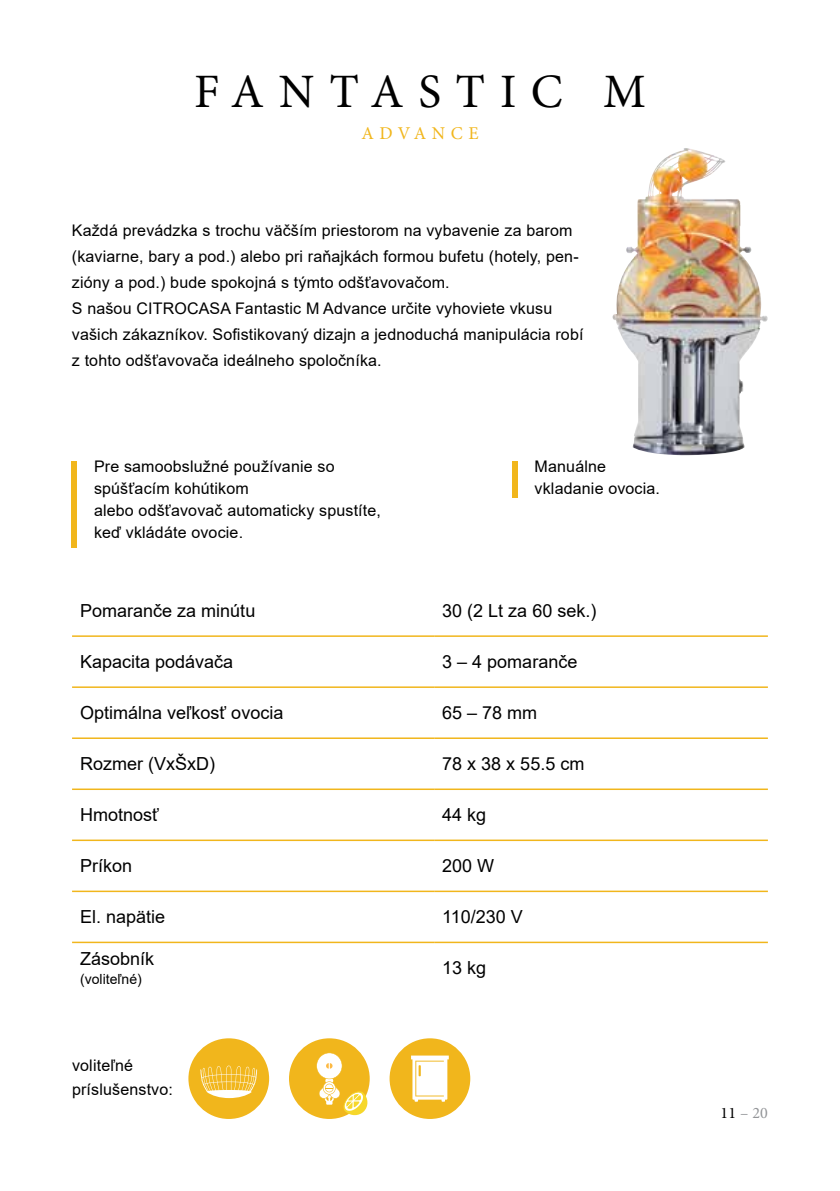
<style>
.page{position:relative;width:840px;height:1191px;background:#fff}
.page>*{position:absolute;margin:0;border:0;box-sizing:border-box;transform-origin:0 0}
.t1{font:48px "Minion Pro";color:#000}
.t2{font:18px "Arial";color:#000}
.t3{font:18px "Arial";color:#010000}
.t4{font:18px "Minion Pro";letter-spacing:.305em;color:#f1b61c}
.t5{font:16px/26px "Arial";letter-spacing:.01em;color:#000}
.t6{font:16px/24px "Arial";letter-spacing:.01em;color:#010000}
.t7{font:16px "Minion Pro";color:#939598}
.t8{font:14px "Arial";color:#010000}
.s1{color:#000}
</style>
<div class="page">
<hr style="left:72px;top:635px;width:362px;height:2px;background:#f1b61c">
<hr style="left:434px;top:635px;width:333px;height:2px;background:#f1b61c">
<hr style="left:72px;top:686px;width:362px;height:2px;background:#f1b61c">
<hr style="left:434px;top:686px;width:333px;height:2px;background:#f1b61c">
<hr style="left:72px;top:737px;width:362px;height:2px;background:#f1b61c">
<hr style="left:434px;top:737px;width:333px;height:2px;background:#f1b61c">
<hr style="left:72px;top:788px;width:362px;height:2px;background:#f1b61c">
<hr style="left:434px;top:788px;width:333px;height:2px;background:#f1b61c">
<hr style="left:72px;top:839px;width:362px;height:2px;background:#f1b61c">
<hr style="left:434px;top:839px;width:333px;height:2px;background:#f1b61c">
<hr style="left:72px;top:890px;width:362px;height:2px;background:#f1b61c">
<hr style="left:434px;top:890px;width:333px;height:2px;background:#f1b61c">
<hr style="left:72px;top:941px;width:362px;height:2px;background:#f1b61c">
<hr style="left:434px;top:941px;width:333px;height:2px;background:#f1b61c">
<img style="left:612px;top:148px;width:155px;height:308px">
<svg style="left:72px;top:461px;width:5px;height:86px"></svg>
<svg style="left:512px;top:461px;width:5px;height:36px"></svg>
<div style="left:188px;top:1038px;width:81px;height:81px;background:#f1b61c;border-radius:50%"></div>
<svg style="left:200px;top:1065px;width:57px;height:33px"></svg>
<div style="left:289px;top:1038px;width:80px;height:81px;background:#f1b61c;border-radius:50%"></div>
<div style="left:389px;top:1038px;width:81px;height:81px;background:#f1b61c;border-radius:50%"></div>
<svg style="left:316px;top:1052px;width:52px;height:64px"></svg>
<svg style="left:411px;top:1055px;width:37px;height:46px;background:#fcf3dc"></svg>
<h1 class="t1" style="left:194px;top:59px;width:79px">FANTASTIC</h1>
<h1 class="t1" style="left:602px;top:59px;width:44px">M</h1>
<p class="t4" style="left:361px;top:121px;width:119px">ADVANCE</p>
<p class="t5" style="left:72px;top:217px;width:513px">Každá prevádzka s trochu väčším priestorom na vybavenie za barom (kaviarne, bary a pod.) alebo pri raňajkách formou bufetu (hotely, pen&shy;zióny a pod.) bude spokojná s týmto odšťavovačom.<br>S našou CITROCASA Fantastic M Advance určite vyhoviete vkusu vašich zákazníkov. Sofistikovaný dizajn a jednoduchá manipulácia robí z tohto odšťavovača ideálneho spoločníka.</p>
<p class="t5" style="left:94px;top:455px;width:288px;line-height:22px">Pre samoobslužné používanie so spúšťacím kohútikom<br>alebo odšťavovač automaticky spustíte, keď vkládáte ovocie.</p>
<p class="t5" style="left:534px;top:455px;width:127px;line-height:22px">Manuálne vkladanie ovocia.</p>
<p class="t3" style="left:80px;top:598px;width:177px">Pomaranče za minútu</p>
<p class="t2" style="left:442px;top:598px;width:156px">30 (2 Lt za 60 sek.)</p>
<p class="t3" style="left:80px;top:649px;width:155px">Kapacita podávača</p>
<p class="t2" style="left:442px;top:649px;width:137px">3 – 4 pomaranče</p>
<p class="t2" style="left:80px;top:700px;width:205px">Optimálna veľkosť ovocia</p>
<p class="t2" style="left:442px;top:700px;width:97px">65 – 78 mm</p>
<p class="t3" style="left:80px;top:751px;width:136px">Rozmer (VxŠxD)</p>
<p class="t2" style="left:442px;top:751px;width:144px">78 x 38 x 55.5 cm</p>
<p class="t3" style="left:80px;top:802px;width:80px">Hmotnosť</p>
<p class="t2" style="left:442px;top:802px;width:46px">44 kg</p>
<p class="t3" style="left:80px;top:853px;width:54px">Príkon</p>
<p class="t2" style="left:442px;top:853px;width:54px">200 W</p>
<p class="t3" style="left:80px;top:904px;width:87px">El. napätie</p>
<p class="t2" style="left:442px;top:904px;width:82px">110/230 V</p>
<p class="t3" style="left:80px;top:945px;width:76px">Zásobník</p>
<p class="t8" style="left:80px;top:970px;width:63px">(voliteľné)</p>
<p class="t2" style="left:442px;top:955px;width:46px">13 kg</p>
<p class="t6" style="left:72px;top:1053px;width:102px">voliteľné príslušenstvo:</p>
<p class="t7" style="left:720px;top:1102px;width:49px"><span class="s1">11</span> – 20</p>
</div>
